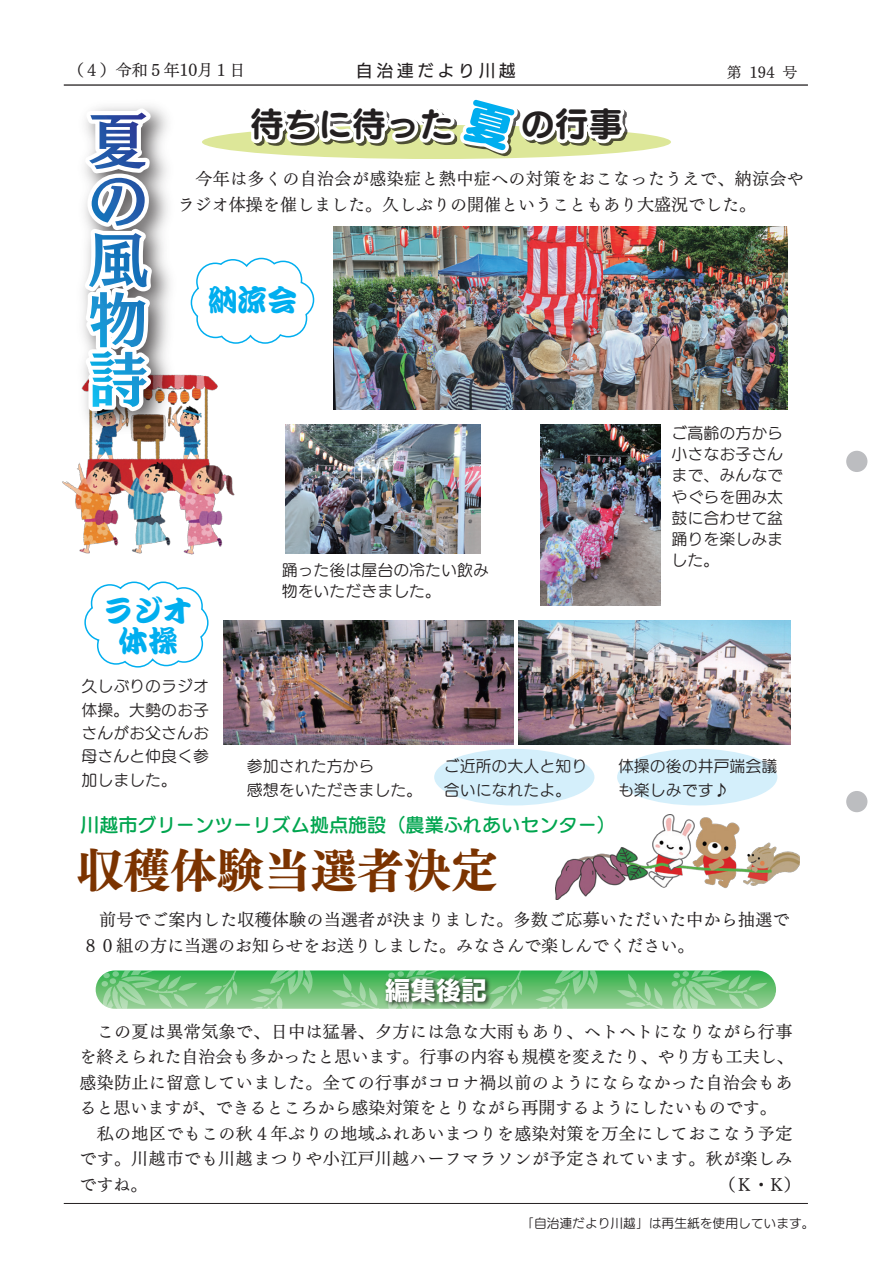
<style>
.page{position:relative;width:893px;height:1263px;background:#fff}
.page>*{position:absolute;margin:0;border:0;box-sizing:border-box;transform-origin:0 0}
.t1{font:46.8px "UD Mincho Pr 6 N B";color:#7b3300}
.t2{font:34.05px "UD Marugo Small Pr 6 N B";color:#231f20}
.t3{font:29.7px/29.7px "Oed Ktr Std E";color:#00aeef;text-align:center}
.t4{font:25.5px "UD Kakugo Small Pr 6 N E";color:#fff}
.t5{font:19.2px "UD Marugo Small Pr 6 N DB";color:#00a54f}
.t6{font:16.95px/25.5px "UD Mincho Pro M";letter-spacing:.025em;color:#231f20}
.t7{font:16.95px "UD Kakugo Small Pr 6 N M";letter-spacing:.2em;color:#231f20}
.t8{font:15.9px/21.3px "UD Marugo Small Pr 6 N M";color:#231f20}
.t9{font:15.9px "UD Mincho Pro M";color:#231f20}
.t10{font:14.85px "UD Mincho Pro M";color:#231f20}
.t11{font:12.75px "UD Marugo Small Pr 6 N M";color:#231f20}
</style>
<div class="page">
<div style="left:846px;top:451px;width:21px;height:21px;background:#bcbdc0;border-radius:50%"></div>
<div style="left:846px;top:791px;width:21px;height:21px;background:#bcbdc0;border-radius:50%"></div>
<img style="left:555px;top:814px;width:244px;height:85px">
<svg style="left:84px;top:581px;width:125px;height:87px"></svg>
<svg style="left:190px;top:257px;width:125px;height:87px"></svg>
<img style="left:518px;top:620px;width:273px;height:125px">
<img style="left:223px;top:620px;width:291px;height:125px">
<div style="left:202px;top:125px;width:469px;height:34px;background:#dde799;border-radius:50%"></div>
<img style="left:62px;top:374px;width:173px;height:181px">
<hr style="left:64px;top:1203px;width:744px;height:1px;background:#231f20">
<svg style="left:774px;top:984px;width:2px;height:14px"></svg>
<svg style="left:617px;top:970px;width:150px;height:39px;background:#71c67e"></svg>
<svg style="left:489px;top:970px;width:111px;height:3px"></svg>
<svg style="left:332px;top:970px;width:150px;height:3px"></svg>
<svg style="left:204px;top:970px;width:111px;height:3px"></svg>
<svg style="left:96px;top:970px;width:101px;height:39px;background:#84cd8e"></svg>
<img style="left:160px;top:973px;width:556px;height:36px">
<hr style="left:64px;top:84px;width:744px;height:2px;background:#231f20">
<img style="left:62px;top:111px;width:125px;height:353px">
<svg style="left:74px;top:106px;width:87px;height:310px"></svg>
<img style="left:333px;top:226px;width:454px;height:184px">
<img style="left:286px;top:424px;width:194px;height:130px">
<img style="left:540px;top:424px;width:121px;height:181px">
<div style="left:617px;top:749px;width:160px;height:56px;background:#d4effb;border-radius:50%"></div>
<div style="left:434px;top:749px;width:160px;height:56px;background:#d4effb;border-radius:50%"></div>
<svg style="left:242px;top:108px;width:389px;height:51px"></svg>
<p class="t9" style="left:68px;top:58px;width:179px">（４）令和５年10月１日</p>
<p class="t7" style="left:356px;top:61px;width:161px">自治連だより川越</p>
<p class="t10" style="left:727px;top:61px;width:72px">第 194 号</p>
<h2 class="t2" style="left:253px;top:108px;width:206px">待ちに待った</h2>
<h2 class="t2" style="left:523px;top:108px;width:104px">の行事</h2>
<p class="t6" style="left:178px;top:166px;width:627px">　今年は多くの自治会が感染症と熱中症への対策をおこなったうえで、納涼会やラジオ体操を催しました。久しぶりの開催ということもあり大盛況でした。</p>
<h3 class="t3" style="left:208px;top:287px;width:91px">納涼会</h3>
<h3 class="t3" style="left:103px;top:598px;width:91px">ラジオ体操</h3>
<p class="t8" style="left:282px;top:560px;width:209px">踊った後は屋台の冷たい飲み物をいただきました。</p>
<p class="t8" style="left:672px;top:423px;width:113px;text-align:justify">ご高齢の方から小さなお子さんまで、みんなでやぐらを囲み太鼓に合わせて盆踊りを楽しみました。</p>
<p class="t8" style="left:81px;top:675px;width:129px;line-height:23.4px;text-align:justify">久しぶりのラジオ体操。大勢のお子さんがお父さんお母さんと仲良く参加しました。</p>
<p class="t8" style="left:444px;top:755px;width:145px;line-height:23.4px">ご近所の大人と知り合いになれたよ。</p>
<p class="t8" style="left:247px;top:755px;width:177px;line-height:23.4px">参加された方から<br>感想をいただきました。</p>
<p class="t8" style="left:618px;top:755px;width:161px;line-height:23.4px">体操の後の井戸端会議も楽しみです♪</p>
<p class="t5" style="left:80px;top:814px;width:537px">川越市グリーンツーリズム拠点施設（農業ふれあいセンター）</p>
<h1 class="t1" style="left:77px;top:827px;width:422px">収穫体験当選者決定</h1>
<p class="t6" style="left:82px;top:906px;width:709px">　前号でご案内した収穫体験の当選者が決まりました。多数ご応募いただいた中から抽選で<br>８０組の方に当選のお知らせをお送りしました。みなさんで楽しんでください。</p>
<h3 class="t4" style="left:385px;top:976px;width:104px">編集後記</h3>
<p class="t6" style="left:79px;top:1018px;width:716px">　この夏は異常気象で、日中は猛暑、夕方には急な大雨もあり、ヘトヘトになりながら行事を終えられた自治会も多かったと思います。行事の内容も規模を変えたり、やり方も工夫し、感染防止に留意していました。全ての行事がコロナ禍以前のようにならなかった自治会もあると思いますが、できるところから感染対策をとりながら再開するようにしたいものです。　私の地区でもこの秋４年ぶりの地域ふれあいまつりを感染対策を万全にしておこなう予定です。川越市でも川越まつりや小江戸川越ハーフマラソンが予定されています。秋が楽しみですね。</p>
<p class="t6" style="left:719px;top:1171px;width:83px">（Ｋ・Ｋ）</p>
<p class="t11" style="left:521px;top:1216px;width:295px">「自治連だより川越」は再生紙を使用しています。</p>
</div>
